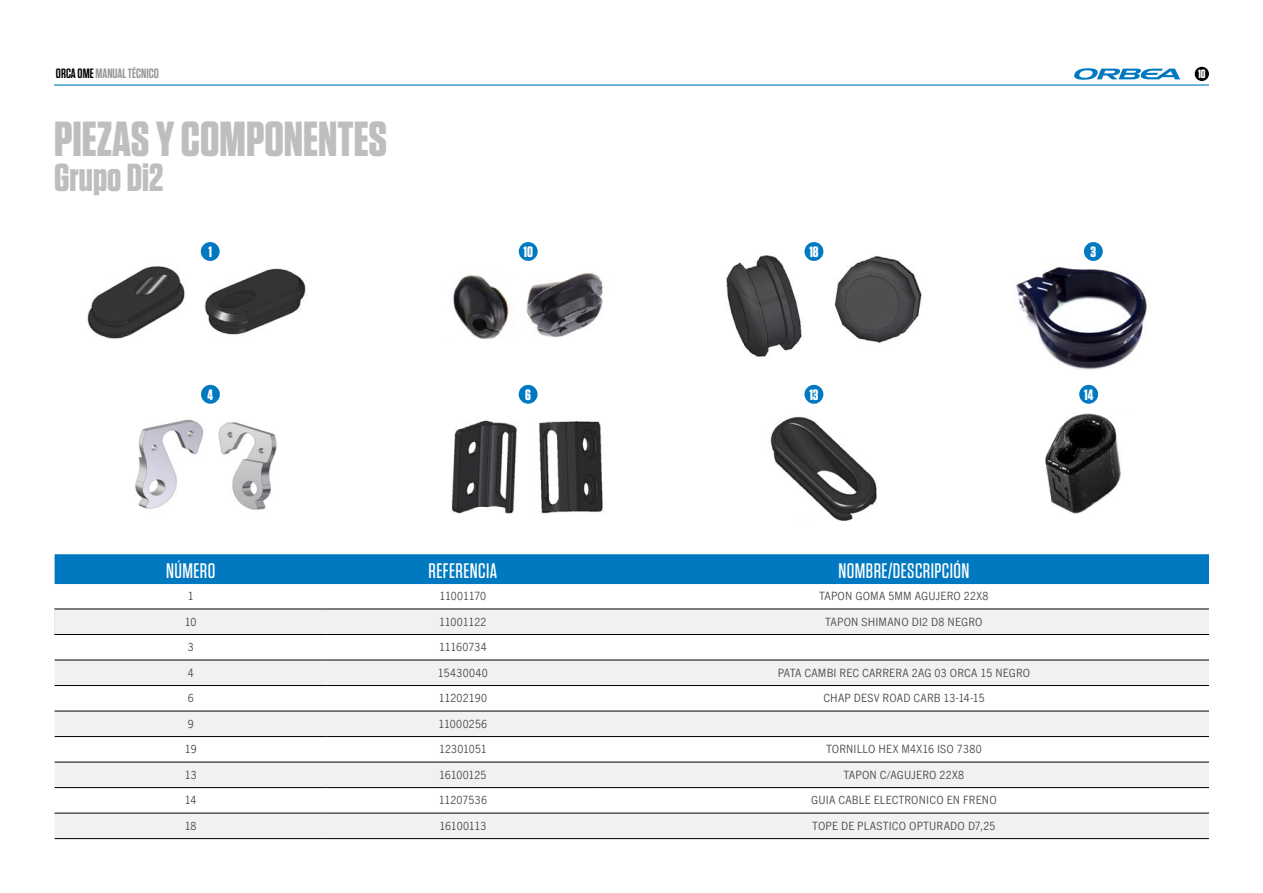
<style>
.page{position:relative;width:1263px;height:893px;background:#fff}
.page>*{position:absolute;margin:0;border:0;box-sizing:border-box;transform-origin:0 0}
.t1{font:700 49.2px "Tungsten";color:#bcbec0}
.t2{font:700 39px "Tungsten";color:#bcbec0}
.t3{font:500 21px "Tungsten";letter-spacing:.02em;color:#fff}
.t4{font:700 15px "Tungsten";color:#fff}
.t5{font:600 13.5px "Tungsten";color:#939598}
.t6{font:12px "News Gothic Com";letter-spacing:.015em;color:#4a4a4d}
.t7{font:12px "News Gothic Com";letter-spacing:-.025em;color:#4a4a4d}
.t8{font:12px "News Gothic Com";letter-spacing:-.01em;color:#4a4a4d}
.t9{font:700 12px "Tungsten";color:#fff}
.s1{color:#000}
</style>
<div class="page">
<hr style="left:54px;top:84px;width:1155px;height:2px;background:#0079c1">
<svg style="left:1074px;top:68px;width:106px;height:12px"></svg>
<div style="left:1195px;top:67px;width:14px;height:14px;background:#000;border-radius:50%"></div>
<div style="left:201px;top:242px;width:19px;height:19px;background:#0079c1;border-radius:50%"></div>
<div style="left:519px;top:242px;width:19px;height:19px;background:#0079c1;border-radius:50%"></div>
<img style="left:726px;top:242px;width:196px;height:115px">
<div style="left:804px;top:242px;width:19px;height:19px;background:#0079c1;border-radius:50%"></div>
<img style="left:1016px;top:251px;width:131px;height:119px">
<div style="left:1084px;top:242px;width:19px;height:19px;background:#0079c1;border-radius:50%"></div>
<img style="left:135px;top:419px;width:142px;height:91px">
<div style="left:201px;top:385px;width:19px;height:19px;background:#0079c1;border-radius:50%"></div>
<img style="left:451px;top:420px;width:152px;height:94px">
<div style="left:519px;top:385px;width:18px;height:19px;background:#0079c1;border-radius:50%"></div>
<div style="left:804px;top:385px;width:19px;height:19px;background:#0079c1;border-radius:50%"></div>
<div style="left:1079px;top:385px;width:19px;height:19px;background:#0079c1;border-radius:50%"></div>
<img style="left:770px;top:416px;width:107px;height:105px">
<div style="left:55px;top:554px;width:1154px;height:30px;background:#0079c1"></div>
<svg style="left:55px;top:610px;width:1154px;height:228px;fill:#f1f1f2"></svg>
<svg style="left:55px;top:737px;width:1154px;height:76px"></svg>
<hr style="left:54px;top:609px;width:273px;height:1px;background:#000">
<hr style="left:327px;top:609px;width:272px;height:1px;background:#000">
<hr style="left:54px;top:634px;width:273px;height:1px;background:#000">
<hr style="left:327px;top:634px;width:272px;height:1px;background:#000">
<svg style="left:54px;top:609px;width:1px;height:25px"></svg>
<hr style="left:599px;top:609px;width:610px;height:1px;background:#000">
<hr style="left:599px;top:634px;width:610px;height:1px;background:#000">
<hr style="left:55px;top:660px;width:272px;height:1px;background:#000">
<hr style="left:327px;top:660px;width:272px;height:1px;background:#000">
<hr style="left:599px;top:660px;width:610px;height:1px;background:#000">
<hr style="left:55px;top:685px;width:272px;height:1px;background:#000">
<hr style="left:327px;top:685px;width:272px;height:1px;background:#000">
<hr style="left:599px;top:685px;width:610px;height:1px;background:#000">
<hr style="left:599px;top:711px;width:610px;height:1px;background:#000">
<hr style="left:55px;top:711px;width:272px;height:1px;background:#000">
<hr style="left:599px;top:736px;width:610px;height:1px;background:#000">
<hr style="left:327px;top:711px;width:272px;height:1px;background:#000">
<hr style="left:327px;top:736px;width:272px;height:1px;background:#000">
<hr style="left:327px;top:762px;width:272px;height:1px;background:#000">
<hr style="left:327px;top:787px;width:272px;height:1px;background:#000">
<hr style="left:327px;top:813px;width:272px;height:1px;background:#000">
<hr style="left:327px;top:838px;width:272px;height:1px;background:#000">
<hr style="left:55px;top:736px;width:272px;height:1px;background:#000">
<hr style="left:55px;top:762px;width:272px;height:1px;background:#000">
<hr style="left:55px;top:787px;width:272px;height:1px;background:#000">
<hr style="left:55px;top:813px;width:272px;height:1px;background:#000">
<hr style="left:55px;top:838px;width:272px;height:1px;background:#000">
<hr style="left:599px;top:762px;width:610px;height:1px;background:#000">
<hr style="left:599px;top:787px;width:610px;height:1px;background:#000">
<hr style="left:599px;top:813px;width:610px;height:1px;background:#000">
<hr style="left:599px;top:838px;width:610px;height:1px;background:#000">
<img style="left:87px;top:266px;width:219px;height:73px">
<img style="left:453px;top:273px;width:151px;height:67px">
<img style="left:1045px;top:413px;width:76px;height:101px">
<p class="t5" style="left:56px;top:67px;width:104px"><span class="s1">ORCA OME</span> MANUAL TÉCNICO</p>
<p class="t9" style="left:1198px;top:67px;width:9px">10</p>
<h1 class="t1" style="left:54px;top:113px;width:335px">PIEZAS Y COMPONENTES</h1>
<h2 class="t2" style="left:54px;top:156px;width:111px">Grupo Di2</h2>
<p class="t4" style="left:208px;top:244px;width:5px">1</p>
<p class="t4" style="left:523px;top:244px;width:11px">10</p>
<p class="t4" style="left:809px;top:244px;width:11px">18</p>
<p class="t4" style="left:1090px;top:244px;width:7px">3</p>
<p class="t4" style="left:208px;top:387px;width:7px">4</p>
<p class="t4" style="left:525px;top:387px;width:7px">6</p>
<p class="t4" style="left:809px;top:387px;width:11px">13</p>
<p class="t4" style="left:1084px;top:387px;width:11px">14</p>
<h3 class="t3" style="left:166px;top:559px;width:51px">NÚMERO</h3>
<h3 class="t3" style="left:428px;top:559px;width:70px">REFERENCIA</h3>
<h3 class="t3" style="left:838px;top:559px;width:132px">NOMBRE/DESCRIPCIÓN</h3>
<p class="t6" style="left:188px;top:590px;width:7px">1</p>
<p class="t7" style="left:440px;top:590px;width:48px">11001170</p>
<p class="t6" style="left:819px;top:590px;width:171px">TAPON GOMA 5MM AGUJERO 22X8</p>
<p class="t6" style="left:185px;top:615px;width:13px">10</p>
<p class="t7" style="left:439px;top:615px;width:49px">11001122</p>
<p class="t6" style="left:825px;top:615px;width:158px">TAPON SHIMANO DI2 D8 NEGRO</p>
<p class="t6" style="left:188px;top:641px;width:7px">3</p>
<p class="t6" style="left:439px;top:641px;width:49px">11160734</p>
<p class="t6" style="left:188px;top:666px;width:7px">4</p>
<p class="t6" style="left:438px;top:666px;width:51px">15430040</p>
<p class="t6" style="left:778px;top:666px;width:254px">PATA CAMBI REC CARRERA 2AG 03 ORCA 15 NEGRO</p>
<p class="t6" style="left:188px;top:692px;width:7px">6</p>
<p class="t6" style="left:439px;top:692px;width:50px">11202190</p>
<p class="t6" style="left:823px;top:692px;width:163px">CHAP DESV ROAD CARB 13-14-15</p>
<p class="t6" style="left:188px;top:717px;width:7px">9</p>
<p class="t6" style="left:439px;top:717px;width:50px">11000256</p>
<p class="t6" style="left:185px;top:743px;width:13px">19</p>
<p class="t6" style="left:439px;top:743px;width:49px">12301051</p>
<p class="t6" style="left:826px;top:743px;width:157px">TORNILLO HEX M4X16 ISO 7380</p>
<p class="t6" style="left:185px;top:768px;width:13px">13</p>
<p class="t8" style="left:439px;top:768px;width:49px">16100125</p>
<p class="t6" style="left:844px;top:768px;width:122px">TAPON C/AGUJERO 22X8</p>
<p class="t6" style="left:185px;top:794px;width:13px">14</p>
<p class="t6" style="left:439px;top:794px;width:50px">11207536</p>
<p class="t6" style="left:811px;top:794px;width:187px">GUIA CABLE ELECTRONICO EN FRENO</p>
<p class="t6" style="left:185px;top:819px;width:13px">18</p>
<p class="t7" style="left:439px;top:819px;width:48px">16100113</p>
<p class="t6" style="left:812px;top:819px;width:184px">TOPE DE PLASTICO OPTURADO D7,25</p>
</div>
